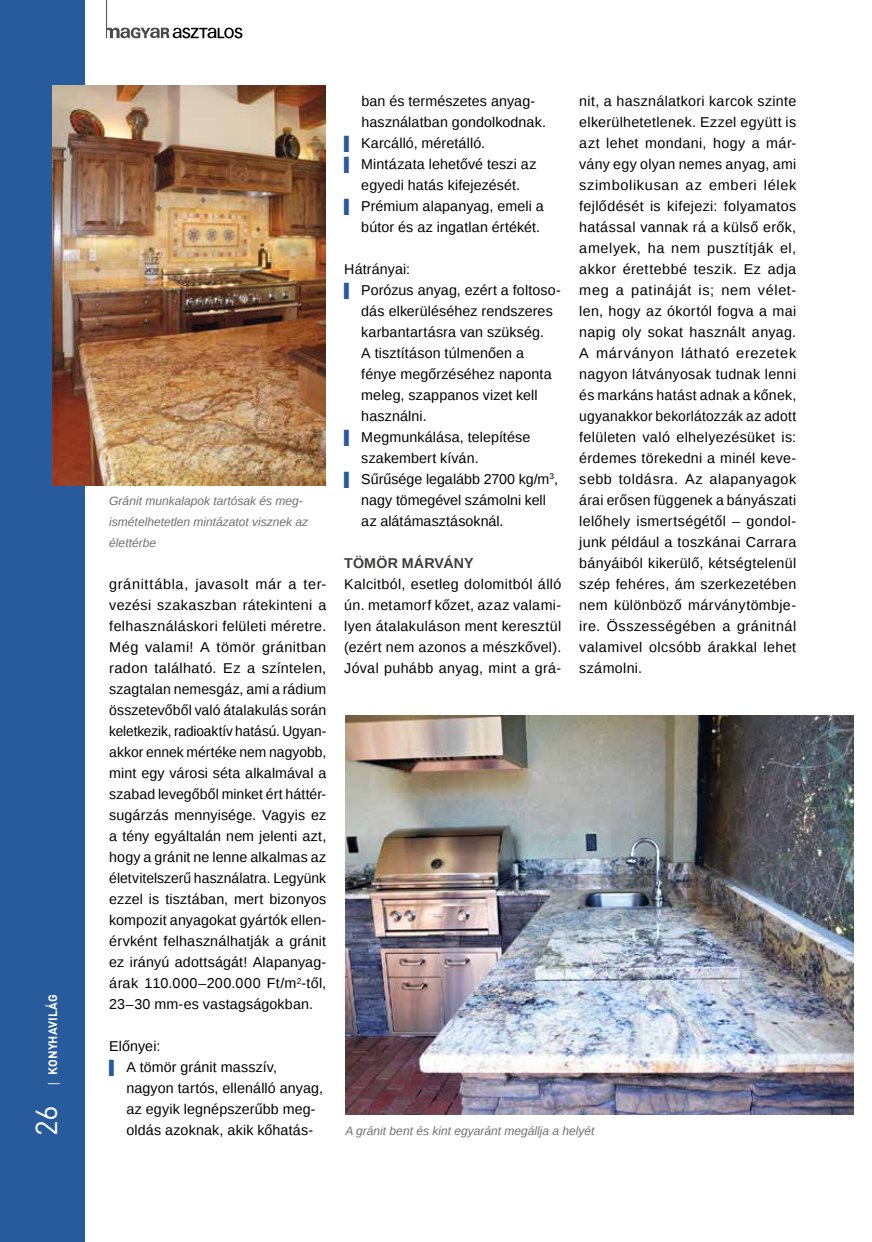
<style>
.page{position:relative;width:872px;height:1242px;background:#fff}
.page>*{position:absolute;margin:0;border:0;box-sizing:border-box;transform-origin:0 0}
.t1{font:30px "DIN Pro";color:#fff}
.t2{font:14.25px/21px "Liberation Sans";letter-spacing:.01em;color:#000;text-align:justify}
.t3{font:700 14.25px "Liberation Sans";letter-spacing:.005em;color:#3c3c3b}
.t4{font:italic 12px/21px "Liberation Sans";color:#706f6f}
.t5{font:700 12px "DIN Pro";letter-spacing:.01em;color:#fff}
.s1{font-family:"Open Sans";font-weight:400}
.s2{font-size:13.5px;color:#275b9b}
</style>
<div class="page">
<div style="left:0;top:0;width:85px;height:1242px;background:#275b9b"></div>
<svg style="left:107px;top:27px;width:135px;height:11px"></svg>
<hr style="left:106px;top:0;width:1px;height:38px;background:#4a4a49">
<img style="left:52px;top:85px;width:273px;height:401px">
<img style="left:345px;top:715px;width:508px;height:399px">
<p class="t5" style="left:45px;top:1087px;width:94px;rotate:-90deg"><span class="s1">|</span> KONYHAVILÁG</p>
<h1 class="t1" style="left:26px;top:1136px;width:33px;rotate:-90deg">26</h1>
<p class="t4" style="left:109px;top:490px;width:200px">Gránit munkalapok tartósak és meg&shy;ismételhetetlen mintázatot visznek az élettérbe</p>
<p class="t2" style="left:109px;top:574px;width:218px">gránittábla, javasolt már a ter&shy;vezési szakaszban rátekinteni a felhasználáskori felületi méretre.<br>Még valami! A tömör gránitban radon található. Ez a színtelen, szagtalan nemesgáz, ami a rádium összetevőből való átalakulás során keletkezik, radioaktív hatású. Ugyan&shy;akkor ennek mértéke nem nagyobb, mint egy városi séta alkalmával a szabad levegőből minket ért háttér&shy;sugárzás mennyisége. Vagyis ez a tény egyáltalán nem jelenti azt, hogy a gránit ne lenne alkalmas az életvitelszerű használatra. Legyünk ezzel is tisztában, mert bizonyos kompozit anyagokat gyártók ellen&shy;érvként felhasználhatják a gránit ez irányú adottságát! Alapanyag&shy;árak 110.000–200.000 Ft/m<sup>2</sup>-től, 23–30 mm-es vastagságokban.</p>
<p class="t2" style="left:109px;top:1036px;width:52px">Előnyei:</p>
<p class="t2" style="left:109px;top:1057px;width:169px"><span class="s2">▌</span> A tömör gránit masszív,</p>
<p class="t2" style="left:126px;top:1078px;width:198px">nagyon tartós, ellenálló anyag,</p>
<p class="t2" style="left:126px;top:1099px;width:191px">az egyik legnépszerűbb meg-</p>
<p class="t2" style="left:126px;top:1120px;width:188px">oldás azoknak, akik kőhatás-</p>
<p class="t2" style="left:361px;top:91px;width:175px">ban és természetes anyag-</p>
<p class="t2" style="left:361px;top:112px;width:186px">használatban gondolkodnak.</p>
<p class="t2" style="left:344px;top:133px;width:142px"><span class="s2">▌</span> Karcálló, méretálló.</p>
<p class="t2" style="left:344px;top:154px;width:194px"><span class="s2">▌</span> Mintázata lehetővé teszi az</p>
<p class="t2" style="left:361px;top:175px;width:160px">egyedi hatás kifejezését.</p>
<p class="t2" style="left:344px;top:196px;width:201px"><span class="s2">▌</span> Prémium alapanyag, emeli a</p>
<p class="t2" style="left:361px;top:217px;width:180px">bútor és az ingatlan értékét.</p>
<p class="t2" style="left:344px;top:259px;width:67px">Hátrányai:</p>
<p class="t2" style="left:344px;top:280px;width:218px"><span class="s2">▌</span> Porózus anyag, ezért a foltoso-</p>
<p class="t2" style="left:361px;top:301px;width:193px">dás elkerüléséhez rendszeres</p>
<p class="t2" style="left:361px;top:322px;width:184px">karbantartásra van szükség.</p>
<p class="t2" style="left:361px;top:343px;width:164px">A tisztításon túlmenően a</p>
<p class="t2" style="left:361px;top:364px;width:192px">fénye megőrzéséhez naponta</p>
<p class="t2" style="left:361px;top:385px;width:178px">meleg, szappanos vizet kell</p>
<p class="t2" style="left:361px;top:406px;width:67px">használni.</p>
<p class="t2" style="left:344px;top:427px;width:187px"><span class="s2">▌</span> Megmunkálása, telepítése</p>
<p class="t2" style="left:361px;top:448px;width:119px">szakembert kíván.</p>
<p class="t2" style="left:344px;top:469px;width:215px"><span class="s2">▌</span> Sűrűsége legalább 2700 kg/m<sup>3</sup>,</p>
<p class="t2" style="left:361px;top:490px;width:186px">nagy tömegével számolni kell</p>
<p class="t2" style="left:361px;top:511px;width:144px">az alátámasztásoknál.</p>
<p class="t3" style="left:344px;top:553px;width:131px">TÖMÖR MÁRVÁNY</p>
<p class="t2" style="left:344px;top:574px;width:218px">Kalcitból, esetleg dolomitból álló ún. metamorf kőzet, azaz valami&shy;lyen átalakuláson ment keresztül (ezért nem azonos a mészkővel).<br>Jóval puhább anyag, mint a grá-</p>
<p class="t2" style="left:579px;top:91px;width:218px">nit, a használatkori karcok szinte elkerülhetetlenek. Ezzel együtt is azt lehet mondani, hogy a már&shy;vány egy olyan nemes anyag, ami szimbolikusan az emberi lélek fejlődését is kifejezi: folyamatos hatással vannak rá a külső erők, amelyek, ha nem pusztítják el, akkor érettebbé teszik. Ez adja meg a patináját is; nem vélet&shy;len, hogy az ókortól fogva a mai napig oly sokat használt anyag.<br>A márványon látható erezetek nagyon látványosak tudnak lenni és markáns hatást adnak a kőnek, ugyanakkor bekorlátozzák az adott felületen való elhelyezésüket is: érdemes törekedni a minél keve&shy;sebb toldásra. Az alapanyagok árai erősen függenek a bányászati lelőhely ismertségétől – gondol&shy;junk például a toszkánai Carrara bányáiból kikerülő, kétségtelenül szép fehéres, ám szerkezetében nem különböző márványtömbje&shy;ire. Összességében a gránitnál valamivel olcsóbb árakkal lehet számolni.</p>
<p class="t4" style="left:345px;top:1120px;width:251px">A gránit bent és kint egyaránt megállja a helyét</p>
</div>
